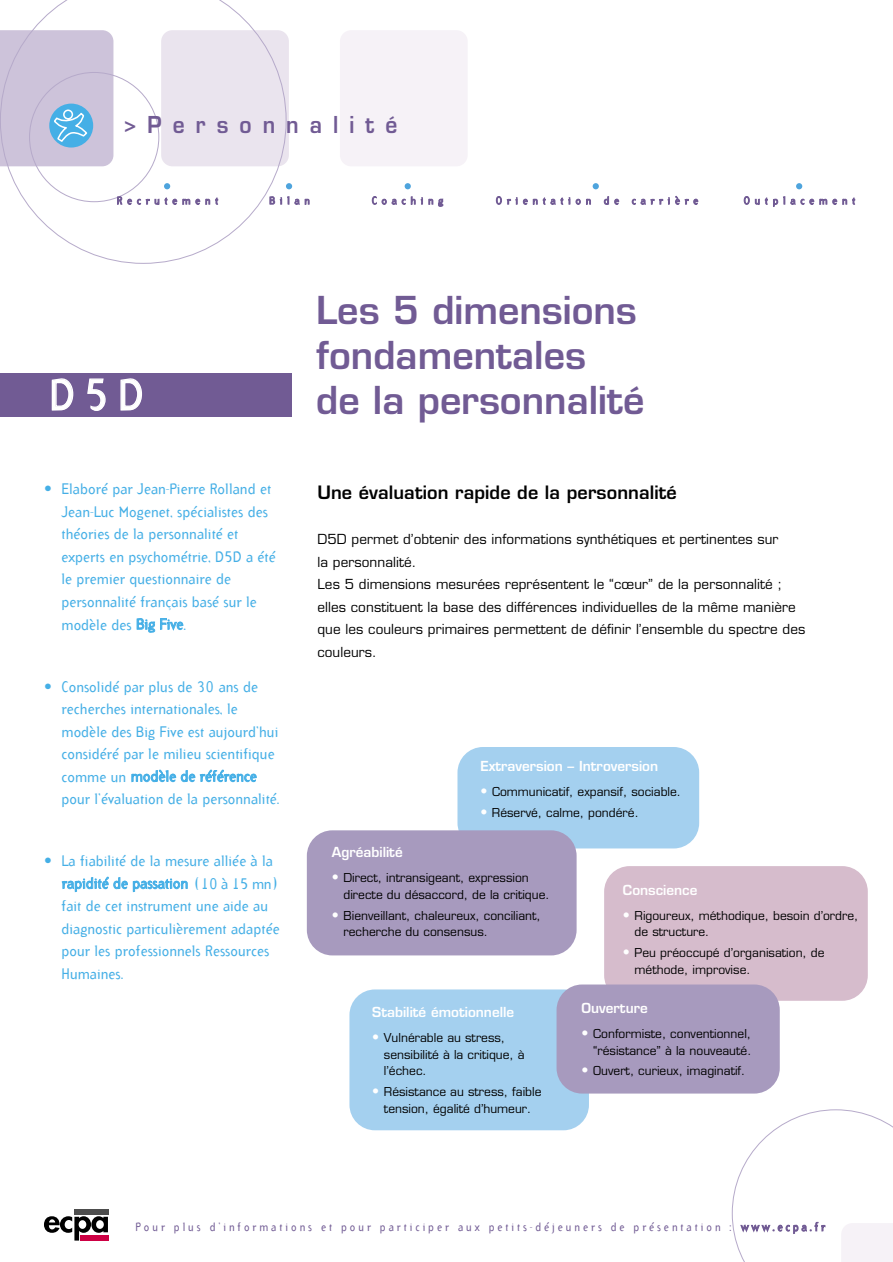
<style>
.page{position:relative;width:893px;height:1262px;background:#fff}
.page>*{position:absolute;margin:0;border:0;box-sizing:border-box;transform-origin:0 0}
.t1{font:43.05px "Arbitrary";color:#fff}
.t2{font:600 37.5px/45px "Eurostile";color:#715b94}
.t3{font:600 22.65px "Eurostile";letter-spacing:.53em;color:#715b94;scale:.92 1}
.t4{font:600 18px "Eurostile";letter-spacing:.005em;color:#000}
.t5{font:15px/22.5px "Arbitrary";letter-spacing:.005em;color:#45afe6}
.t6{font:13.5px/22.5px "Eurostile";letter-spacing:.005em;color:#000}
.t7{font:600 13.5px "Eurostile";color:#fff}
.t8{font:12px/16.5px "Eurostile";color:#000}
.t9{font:11.85px "Arbitrary";letter-spacing:.27em;color:#715b94;scale:.92 1}
.t10{font:10.5px "Arbitrary";letter-spacing:.46em;color:#715b94}
.s1{font-family:"Eurostile"}
.s2{font-size:13.5px;color:#fff}
</style>
<div class="page">
<div style="left:340px;top:30px;width:127px;height:136px;background:#f6f2f7;border-radius:11px"></div>
<svg style="left:0;top:0;width:287px;height:264px"></svg>
<svg style="left:0;top:30px;width:113px;height:136px;background:#c1c1db"></svg>
<svg style="left:286px;top:183px;width:6px;height:6px"></svg>
<div style="left:404px;top:183px;width:7px;height:6px;background:#4ea4dd;border-radius:50%"></div>
<div style="left:592px;top:183px;width:7px;height:6px;background:#4ea4dd;border-radius:50%"></div>
<svg style="left:796px;top:183px;width:6px;height:6px"></svg>
<svg style="left:164px;top:183px;width:78px;height:52px"></svg>
<div style="left:0;top:373px;width:291px;height:44px;background:#715b94"></div>
<svg style="left:44px;top:1216px;width:64px;height:24px"></svg>
<div style="left:80px;top:1235px;width:29px;height:5px;background:#cd0044"></div>
<div style="left:74px;top:1209px;width:34px;height:5px;background:#4d4d4d"></div>
<div style="left:457px;top:747px;width:242px;height:101px;background:#a4d0ef;border-radius:26px"></div>
<div style="left:604px;top:866px;width:263px;height:134px;background:#d6bccc;border-radius:26px"></div>
<div style="left:307px;top:830px;width:269px;height:125px;background:#a79abe;border-radius:26px"></div>
<svg style="left:731px;top:1109px;width:161px;height:152px"></svg>
<div style="left:349px;top:989px;width:240px;height:141px;background:#a4d0ef;border-radius:26px"></div>
<div style="left:556px;top:984px;width:223px;height:109px;background:#a79abe;border-radius:26px"></div>
<h3 class="t3" style="left:124px;top:116px;width:298px">&gt;Personnalité</h3>
<p class="t10" style="left:117px;top:197px;width:103px">Recrutement</p>
<p class="t10" style="left:269px;top:197px;width:42px">Bilan</p>
<p class="t10" style="left:372px;top:197px;width:73px">Coaching</p>
<p class="t10" style="left:496px;top:197px;width:204px">Orientation de carrière</p>
<p class="t10" style="left:743px;top:197px;width:113px">Outplacement</p>
<h1 class="t1" style="left:49px;top:379px;width:95px">D5D</h1>
<p class="t5" style="left:61px;top:479px;width:216px;text-indent:-17px"><span class="s1">•</span> Elaboré par Jean-Pierre Rolland et<br>Jean-Luc Mogenet, spécialistes des théories de la personnalité et experts en psychométrie, D5D a été le premier questionnaire de personnalité français basé sur le modèle des Big Five.</p>
<p class="t5" style="left:61px;top:676px;width:220px;text-indent:-17px"><span class="s1">•</span> Consolidé par plus de 30 ans de recherches internationales, le modèle des Big Five est aujourd’hui considéré par le milieu scientifique comme un modèle de référence pour l’évaluation de la personnalité.</p>
<p class="t5" style="left:61px;top:851px;width:220px;text-indent:-17px"><span class="s1">•</span> La fiabilité de la mesure alliée à la rapidité de passation (10 à 15 mn) fait de cet instrument une aide au diagnostic particulièrement adaptée pour les professionnels Ressources<br>Humaines.</p>
<h2 class="t2" style="left:316px;top:292px;width:330px">Les 5 dimensions fondamentales<br>de la personnalité</h2>
<p class="t4" style="left:317px;top:485px;width:361px">Une évaluation rapide de la personnalité</p>
<p class="t6" style="left:317px;top:529px;width:489px">D5D permet d’obtenir des informations synthétiques et pertinentes sur<br>la personnalité.<br>Les 5 dimensions mesurées représentent le “cœur” de la personnalité ; elles constituent la base des différences individuelles de la même manière que les couleurs primaires permettent de définir l’ensemble du spectre des couleurs.</p>
<p class="t7" style="left:480px;top:761px;width:179px">Extraversion – Introversion</p>
<p class="t8" style="left:480px;top:785px;width:202px"><span class="s2">•</span> Communicatif, expansif, sociable.</p>
<p class="t8" style="left:480px;top:805px;width:160px"><span class="s2">•</span> Réservé, calme, pondéré.</p>
<p class="t7" style="left:332px;top:847px;width:72px">Agréabilité</p>
<p class="t8" style="left:343px;top:871px;width:208px;text-indent:-12px"><span class="s2">•</span> Direct, intransigeant, expression directe du désaccord, de la critique.</p>
<p class="t8" style="left:343px;top:908px;width:199px;text-indent:-12px"><span class="s2">•</span> Bienveillant, chaleureux, conciliant, recherche du consensus.</p>
<p class="t7" style="left:372px;top:1007px;width:143px">Stabilité émotionnelle</p>
<p class="t8" style="left:384px;top:1031px;width:142px;text-indent:-12px"><span class="s2">•</span> Vulnérable au stress, sensibilité à la critique, à l’échec.</p>
<p class="t8" style="left:372px;top:1084px;width:171px;text-align:center"><span class="s2">•</span> Résistance au stress, faible tension, égalité d’humeur.</p>
<p class="t7" style="left:623px;top:884px;width:76px">Conscience</p>
<p class="t8" style="left:634px;top:908px;width:225px;text-indent:-12px"><span class="s2">•</span> Rigoureux, méthodique, besoin d’ordre, de structure.</p>
<p class="t8" style="left:634px;top:945px;width:191px;text-indent:-12px"><span class="s2">•</span> Peu préoccupé d’organisation, de méthode, improvise.</p>
<p class="t7" style="left:581px;top:1003px;width:68px">Ouverture</p>
<p class="t8" style="left:581px;top:1026px;width:171px;text-align:right"><span class="s2">•</span> Conformiste, conventionnel, “résistance” à la nouveauté.</p>
<p class="t8" style="left:581px;top:1064px;width:165px"><span class="s2">•</span> Ouvert, curieux, imaginatif.</p>
<p class="t9" style="left:135px;top:1222px;width:751px">Pour plus d’informations et pour participer aux petits-déjeuners de présentation : www.ecpa.fr</p>
</div>
